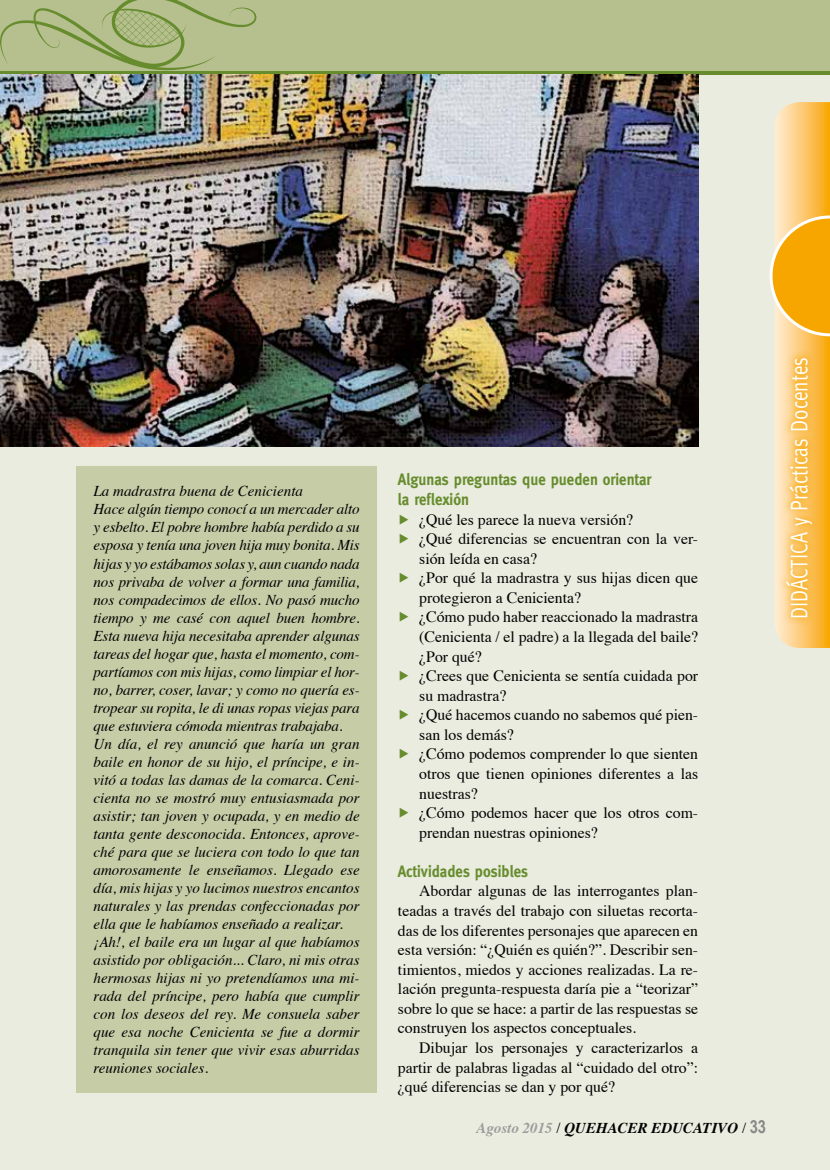
<style>
.page{position:relative;width:830px;height:1170px;background:#fff}
.page>*{position:absolute;margin:0;border:0;box-sizing:border-box;transform-origin:0 0}
.t1{font:24px "Meta";color:#fff;scale:.8 1}
.t2{font:700 16.5px/19.5px "Meta";color:#678c2e;scale:.9 1}
.t3{font:15.75px/19.5px "Times";color:#000;text-align:justify}
.t4{font:italic 15px/18px "Times";color:#000}
.t5{font:italic 700 15px "Times";color:#000}
.s1{font-style:normal}
.s2{color:#678c2e}
.s3{color:#9d9d9c}
.s4{font-weight:400;font-style:normal}
.s5{font-family:"Arial Narrow";font-style:normal;font-size:18px;color:#878787}
</style>
<div class="page">
<div style="left:0;top:0;width:829px;height:1169px;background:#e9ecde"></div>
<svg style="left:769px;top:102px;width:60px;height:546px"></svg>
<svg style="left:777px;top:350px;width:42px;height:275px;background:#fbc86f"></svg>
<svg style="left:0;top:70px;width:829px;height:4px;background:#7a9846"></svg>
<div style="left:0;top:0;width:829px;height:70px;background:#b6c08f"></div>
<svg style="left:0;top:0;width:256px;height:70px"></svg>
<div style="left:77px;top:466px;width:299px;height:625px;background:#c5cca6"></div>
<img style="left:0;top:74px;width:697px;height:372px">
<p class="t4" style="left:94px;top:481px;width:267px">La madrastra buena de Cenicienta<br>Hace algún tiempo conocí a un mercader alto y esbelto. El pobre hombre había perdido a su esposa y tenía una joven hija muy bonita. Mis hijas y yo estábamos solas y, aun cuando nada nos privaba de volver a formar una familia, nos compadecimos de ellos. No pasó mucho tiempo y me casé con aquel buen hombre.<br>Esta nueva hija necesitaba aprender algunas tareas del hogar que, hasta el momento, com&shy;partíamos con mis hijas, como limpiar el hor&shy;no, barrer, coser, lavar; y como no quería es&shy;tropear su ropita, le di unas ropas viejas para que estuviera cómoda mientras trabajaba.<br>Un día, el rey anunció que haría un gran baile en honor de su hijo, el príncipe, e in&shy;vitó a todas las damas de la comarca. Ceni&shy;cienta no se mostró muy entusiasmada por asistir; tan joven y ocupada, y en medio de tanta gente desconocida. Entonces, aprove&shy;ché para que se luciera con todo lo que tan amorosamente le enseñamos. Llegado ese día, mis hijas y yo lucimos nuestros encantos naturales y las prendas confeccionadas por ella que le habíamos enseñado a realizar. ¡Ah!, el baile era un lugar al que habíamos asistido por obligación... Claro, ni mis otras hermosas hijas ni yo pretendíamos una mi&shy;rada del príncipe, pero había que cumplir con los deseos del rey. Me consuela saber que esa noche Cenicienta se fue a dormir tranquila sin tener que vivir esas aburridas reuniones sociales<span class="s1">.</span></p>
<p class="t2" style="left:398px;top:470px;width:283px">Algunas preguntas que pueden orientar la reflexión</p>
<p class="t3" style="left:398px;top:508px;width:237px"><span class="s2">▶</span> ¿Qué les parece la nueva versión?</p>
<p class="t3" style="left:398px;top:527px;width:301px"><span class="s2">▶</span> ¿Qué diferencias se encuentran con la ver-</p>
<p class="t3" style="left:419px;top:547px;width:119px">sión leída en casa?</p>
<p class="t3" style="left:398px;top:567px;width:301px"><span class="s2">▶</span> ¿Por qué la madrastra y sus hijas dicen que</p>
<p class="t3" style="left:419px;top:586px;width:163px">protegieron a Cenicienta?</p>
<p class="t3" style="left:398px;top:606px;width:301px"><span class="s2">▶</span> ¿Cómo pudo haber reaccionado la madrastra</p>
<p class="t3" style="left:419px;top:625px;width:280px">(Cenicienta / el padre) a la llegada del baile?</p>
<p class="t3" style="left:419px;top:645px;width:64px">¿Por qué?</p>
<p class="t3" style="left:398px;top:664px;width:301px"><span class="s2">▶</span> ¿Crees que Cenicienta se sentía cuidada por</p>
<p class="t3" style="left:419px;top:684px;width:89px">su madrastra?</p>
<p class="t3" style="left:398px;top:703px;width:301px"><span class="s2">▶</span> ¿Qué hacemos cuando no sabemos qué pien-</p>
<p class="t3" style="left:419px;top:723px;width:96px">san los demás?</p>
<p class="t3" style="left:398px;top:743px;width:301px"><span class="s2">▶</span> ¿Cómo podemos comprender lo que sienten</p>
<p class="t3" style="left:419px;top:762px;width:280px">otros que tienen opiniones diferentes a las</p>
<p class="t3" style="left:419px;top:782px;width:60px">nuestras?</p>
<p class="t3" style="left:398px;top:801px;width:301px"><span class="s2">▶</span> ¿Cómo podemos hacer que los otros com-</p>
<p class="t3" style="left:419px;top:821px;width:180px">prendan nuestras opiniones?</p>
<p class="t2" style="left:398px;top:861px;width:146px">Actividades posibles</p>
<p class="t3" style="left:398px;top:880px;width:301px;text-indent:21px">Abordar algunas de las interrogantes plan&shy;teadas a través del trabajo con siluetas recorta&shy;das de los diferentes personajes que aparecen en esta versión: “¿Quién es quién?”. Describir sen&shy;timientos, miedos y acciones realizadas. La re&shy;lación pregunta-respuesta daría pie a “teorizar” sobre lo que se hace: a partir de las respuestas se construyen los aspectos conceptuales.</p>
<p class="t3" style="left:398px;top:1036px;width:301px;text-indent:21px">Dibujar los personajes y caracterizarlos a partir de palabras ligadas al “cuidado del otro”: ¿qué diferencias se dan y por qué?</p>
<p class="t5" style="left:476px;top:1113px;width:291px"><span class="s3">Agosto 2015</span> <span class="s4">/</span> QUEHACER EDUCATIVO <span class="s4">/</span> <span class="s5">33</span></p>
<h1 class="t1" style="left:785px;top:619px;width:329px;rotate:-90deg">DIDÁCTICA y Prácticas Docentes</h1>
</div>
